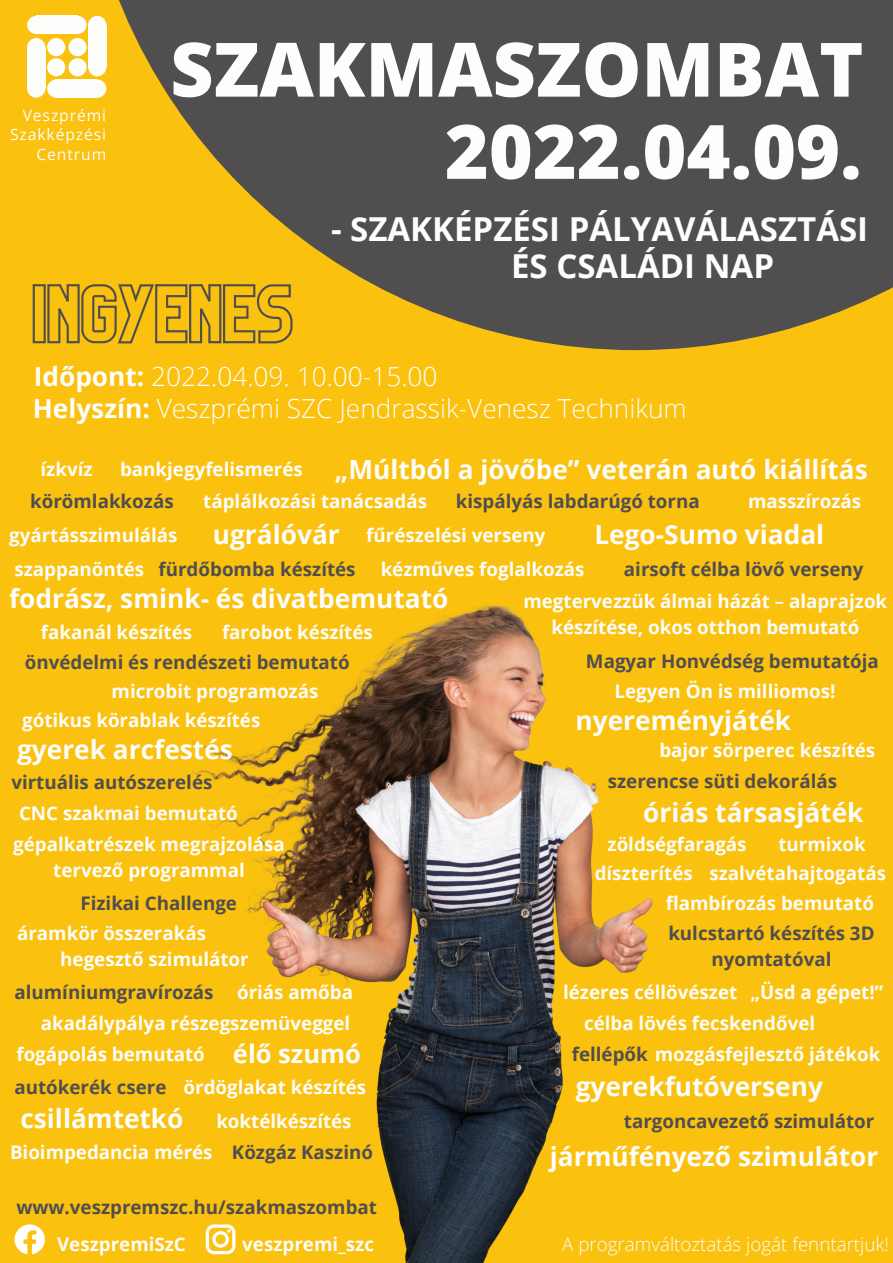
<style>
.page{position:relative;width:893px;height:1263px;background:#fac10e}
.page>*{position:absolute;margin:0;border:0;box-sizing:border-box;transform-origin:0 0}
.t1{font:800 75px "Open Sans";color:#fdfdfc}
.t2{font:700 33px "Open Sans";color:#fdfdfc}
.t3{font:700 26.25px "Open Sans";color:#fdfdfc}
.t4{font:300 26.25px "Open Sans";color:#fdfdfc}
.t5{font:700 25.5px "Open Sans";color:#fdfdfc}
.t6{font:700 18.75px/25.9px "Open Sans";color:#fdfdfc;text-align:center}
.t7{font:700 18.75px/25.9px "Open Sans";color:#504e4e;text-align:center}
.t8{font:300 18.75px "Open Sans";color:#fdfdfc}
.t9{font:15.67px "Open Sans";letter-spacing:.06em;color:#fdfdfc}
.s1{font-weight:700}
.s2{color:#504e4e}
</style>
<div class="page">
<div style="left:47px;top:38px;width:18px;height:18px;background:#fdfdfc;border-radius:50%"></div>
<div style="left:68px;top:38px;width:19px;height:18px;background:#fdfdfc;border-radius:50%"></div>
<div style="left:47px;top:58px;width:18px;height:18px;background:#fdfdfc;border-radius:50%"></div>
<div style="left:68px;top:58px;width:19px;height:18px;background:#fdfdfc;border-radius:50%"></div>
<div style="left:27px;top:16px;width:18px;height:18px;background:#fdfdfc;border-radius:50%"></div>
<div style="left:68px;top:16px;width:19px;height:18px;background:#fdfdfc;border-radius:50%"></div>
<div style="left:27px;top:38px;width:18px;height:18px;background:#fdfdfc;border-radius:50%"></div>
<div style="left:27px;top:79px;width:18px;height:19px;background:#fdfdfc;border-radius:50%"></div>
<div style="left:47px;top:79px;width:18px;height:19px;background:#fdfdfc;border-radius:50%"></div>
<div style="left:27px;top:47px;width:18px;height:42px;background:#fdfdfc"></div>
<div style="left:55px;top:79px;width:42px;height:19px;background:#fdfdfc"></div>
<div style="left:36px;top:16px;width:42px;height:18px;background:#fdfdfc"></div>
<svg style="left:79px;top:0;width:814px;height:350px;fill:#504e4e"></svg>
<svg style="left:32px;top:283px;width:262px;height:62px"></svg>
<img style="left:192px;top:605px;width:460px;height:658px">
<svg style="left:15px;top:1224px;width:30px;height:30px"></svg>
<svg style="left:206px;top:1224px;width:29px;height:30px"></svg>
<p class="t9" style="left:23px;top:105px;width:85px">Veszprémi</p>
<p class="t9" style="left:10px;top:124px;width:98px">Szakképzési</p>
<p class="t9" style="left:36px;top:143px;width:71px">Centrum</p>
<p class="t1" style="left:170px;top:17px;width:694px">SZAKMASZOMBAT</p>
<p class="t1" style="left:445px;top:99px;width:418px">2022.04.09.</p>
<p class="t2" style="left:331px;top:205px;width:539px">- SZAKKÉPZÉSI PÁLYAVÁLASZTÁSI</p>
<p class="t2" style="left:511px;top:243px;width:264px">ÉS CSALÁDI NAP</p>
<p class="t4" style="left:34px;top:358px;width:405px"><span class="s1">Időpont:</span> 2022.04.09. 10.00-15.00</p>
<p class="t4" style="left:33px;top:389px;width:655px"><span class="s1">Helyszín:</span> Veszprémi SZC Jendrassik-Venesz Technikum</p>
<p class="t6" style="left:41px;top:456px;width:54px">ízkvíz</p>
<p class="t6" style="left:120px;top:456px;width:184px">bankjegyfelismerés</p>
<p class="t3" style="left:335px;top:451px;width:534px">„Múltból a jövőbe” veterán autó kiállítás</p>
<p class="t7" style="left:30px;top:488px;width:145px">körömlakkozás</p>
<p class="t6" style="left:203px;top:488px;width:225px">táplálkozási tanácsadás</p>
<p class="t7" style="left:456px;top:488px;width:245px">kispályás labdarúgó torna</p>
<p class="t6" style="left:748px;top:488px;width:115px">masszírozás</p>
<p class="t3" style="left:213px;top:516px;width:128px">ugrálóvár</p>
<p class="t3" style="left:9px;top:580px;width:441px">fodrász, smink- és divatbemutató</p>
<p class="t3" style="left:594px;top:516px;width:231px">Lego-Sumo viadal</p>
<p class="t6" style="left:9px;top:521px;width:170px">gyártásszimulálás</p>
<p class="t6" style="left:366px;top:521px;width:181px">fűrészelési verseny</p>
<p class="t6" style="left:15px;top:555px;width:131px">szappanöntés</p>
<p class="t7" style="left:158px;top:555px;width:198px">fürdőbomba készítés</p>
<p class="t6" style="left:381px;top:555px;width:205px">kézműves foglalkozás</p>
<p class="t7" style="left:624px;top:555px;width:241px">airsoft célba lövő verseny</p>
<p class="t6" style="left:523px;top:588px;width:365px">megtervezzük álmai házát – alaprajzok készítése, okos otthon bemutató</p>
<p class="t6" style="left:41px;top:619px;width:153px">fakanál készítés</p>
<p class="t6" style="left:222px;top:619px;width:152px">farobot készítés</p>
<p class="t7" style="left:25px;top:649px;width:326px">önvédelmi és rendészeti bemutató</p>
<p class="t6" style="left:112px;top:677px;width:208px">microbit programozás</p>
<p class="t6" style="left:22px;top:707px;width:240px">gótikus körablak készítés</p>
<p class="t3" style="left:17px;top:731px;width:217px">gyerek arcfestés</p>
<p class="t7" style="left:11px;top:769px;width:203px">virtuális autószerelés</p>
<p class="t6" style="left:19px;top:800px;width:220px">CNC szakmai bemutató</p>
<p class="t6" style="left:13px;top:831px;width:273px">gépalkatrészek megrajzolása tervező programmal</p>
<p class="t7" style="left:80px;top:890px;width:158px">Fizikai Challenge</p>
<p class="t6" style="left:17px;top:920px;width:190px">áramkör összerakás</p>
<p class="t6" style="left:60px;top:946px;width:190px">hegesztő szimulátor</p>
<p class="t7" style="left:15px;top:979px;width:201px">alumíniumgravírozás</p>
<p class="t6" style="left:41px;top:1010px;width:311px">akadálypálya részegszemüveggel</p>
<p class="t6" style="left:237px;top:979px;width:117px">óriás amőba</p>
<p class="t6" style="left:16px;top:1040px;width:190px">fogápolás bemutató</p>
<p class="t5" style="left:233px;top:1036px;width:129px">élő szumó</p>
<p class="t7" style="left:15px;top:1073px;width:153px">autókerék csere</p>
<p class="t6" style="left:183px;top:1073px;width:184px">ördöglakat készítés</p>
<p class="t3" style="left:20px;top:1099px;width:165px">csillámtetkó</p>
<p class="t6" style="left:216px;top:1108px;width:137px">koktélkészítés</p>
<p class="t6" style="left:10px;top:1139px;width:204px">Bioimpedancia mérés</p>
<p class="t7" style="left:232px;top:1139px;width:143px">Közgáz Kaszinó</p>
<p class="t7" style="left:16px;top:1194px;width:362px">www.veszpremszc.hu/szakmaszombat</p>
<p class="t7" style="left:586px;top:648px;width:294px">Magyar Honvédség bemutatója</p>
<p class="t6" style="left:614px;top:677px;width:222px">Legyen Ön is milliomos!</p>
<p class="t3" style="left:575px;top:701px;width:217px">nyereményjáték</p>
<p class="t6" style="left:659px;top:737px;width:217px">bajor sörperec készítés</p>
<p class="t7" style="left:608px;top:768px;width:231px">szerencse süti dekorálás</p>
<p class="t3" style="left:643px;top:794px;width:222px">óriás társasjáték</p>
<p class="t6" style="left:607px;top:831px;width:141px">zöldségfaragás</p>
<p class="t6" style="left:778px;top:831px;width:89px">turmixok</p>
<p class="t6" style="left:595px;top:860px;width:100px">díszterítés</p>
<p class="t6" style="left:709px;top:860px;width:178px">szalvétahajtogatás</p>
<p class="t6" style="left:666px;top:890px;width:210px">flambírozás bemutató</p>
<p class="t7" style="left:668px;top:920px;width:208px">kulcstartó készítés 3D nyomtatóval</p>
<p class="t6" style="left:563px;top:979px;width:176px">lézeres céllövészet</p>
<p class="t6" style="left:750px;top:979px;width:134px">„Üsd a gépet!”</p>
<p class="t6" style="left:584px;top:1010px;width:233px">célba lövés fecskendővel</p>
<p class="t6" style="left:572px;top:1040px;width:310px"><span class="s2">fellépők</span> mozgásfejlesztő játékok</p>
<p class="t3" style="left:576px;top:1068px;width:249px">gyerekfutóverseny</p>
<p class="t7" style="left:624px;top:1108px;width:252px">targoncavezető szimulátor</p>
<p class="t3" style="left:550px;top:1138px;width:330px">járműfényező szimulátor</p>
<p class="t6" style="left:57px;top:1230px;width:130px">VeszpremiSzC</p>
<p class="t6" style="left:242px;top:1230px;width:133px">veszpremi_szc</p>
<p class="t8" style="left:562px;top:1230px;width:328px">A programváltoztatás jogát fenntartjuk!</p>
</div>
